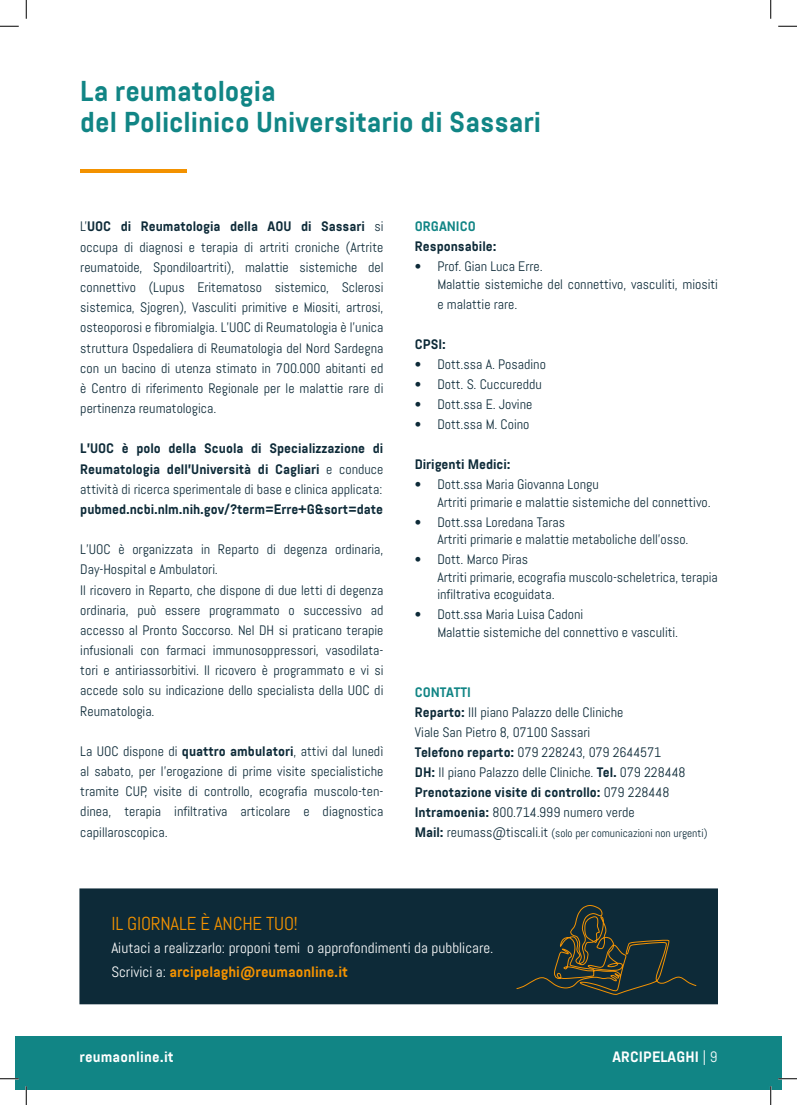
<style>
.page{position:relative;width:797px;height:1105px;background:#fff}
.page>*{position:absolute;margin:0;border:0;box-sizing:border-box;transform-origin:0 0}
.t1{font:700 28.75px/31.2px "Abel Pro";color:#118585}
.t2{font:18.75px "Abel Pro";letter-spacing:-.01em;color:#f39200}
.t3{font:15px/23.8px "Abel Pro";color:#fff}
.t4{font:700 15px "Abel Pro";letter-spacing:.01em;color:#fff}
.t5{font:13.75px/20.1px "Abel Pro";color:#0d2a38}
.t6{font:700 13.75px/20.1px "Abel Pro";color:#0d2a38;text-align:justify}
.t7{font:700 13.75px "Abel Pro";color:#118585}
.t8{font:11.25px "Abel Pro";color:#0d2a38}
.s1{font-weight:700}
.s2{font-weight:400}
.s3{font-weight:700;color:#118585}
.s4{font-weight:700;font-size:13.75px}
.s5{font-size:13.75px}
.s6{font-weight:700;color:#f39200}
</style>
<div class="page">
<div style="left:26px;top:1036px;width:755px;height:53px;background:#118585"></div>
<div style="left:16px;top:1036px;width:10px;height:53px;background:#118585"></div>
<hr style="left:80px;top:169px;width:107px;height:4px;background:#f39200">
<div style="left:79px;top:888px;width:639px;height:116px;background:#0d2a38"></div>
<svg style="left:516px;top:905px;width:181px;height:90px"></svg>
<svg style="left:0;top:25px;width:19px;height:2px"></svg>
<svg style="left:778px;top:25px;width:19px;height:2px"></svg>
<svg style="left:0;top:1078px;width:19px;height:1px"></svg>
<svg style="left:778px;top:1078px;width:19px;height:1px"></svg>
<svg style="left:25px;top:0;width:2px;height:19px"></svg>
<svg style="left:25px;top:1086px;width:2px;height:19px"></svg>
<svg style="left:770px;top:0;width:1px;height:19px"></svg>
<svg style="left:770px;top:1086px;width:1px;height:19px"></svg>
<h1 class="t1" style="left:80px;top:76px;width:462px">La reumatologia<br>del Policlinico Universitario di Sassari</h1>
<p class="t5" style="left:80px;top:217px;width:304px;text-align:justify">L'<span class="s1">UOC di Reumatologia della AOU di Sassari</span> si occupa di diagnosi e terapia di artriti croniche (Artrite reumatoide, Spondiloartriti), malattie sistemiche del connettivo (Lupus Eritematoso sistemico, Sclerosi sistemica, Sjogren), Vasculiti primitive e Miositi, artrosi, osteoporosi e fibromialgia. L’UOC di Reumatologia è l’unica struttura Ospedaliera di Reumatologia del Nord Sardegna con un bacino di utenza stimato in 700.000 abitanti ed è Centro di riferimento Regionale per le malattie rare di pertinenza reumatologica.</p>
<p class="t6" style="left:80px;top:439px;width:304px">L’UOC è polo della Scuola di Specializzazione di Reumatologia dell’Università di Cagliari <span class="s2">e conduce attività di ricerca sperimentale di base e clinica applicata:</span></p>
<p class="t6" style="left:80px;top:499px;width:304px">pubmed.ncbi.nlm.nih.gov/?term=Erre+G&amp;sort=date</p>
<p class="t5" style="left:80px;top:539px;width:304px">L’UOC è organizzata in Reparto di degenza ordinaria, Day-Hospital e Ambulatori.<br>Il ricovero in Reparto, che dispone di due letti di degenza ordinaria, può essere programmato o successivo ad accesso al Pronto Soccorso. Nel DH si praticano terapie infusionali con farmaci immunosoppressori, vasodilata&shy;tori e antiriassorbitivi. Il ricovero è programmato e vi si accede solo su indicazione dello specialista della UOC di Reumatologia.</p>
<p class="t5" style="left:80px;top:741px;width:304px;text-align:justify">La UOC dispone di <span class="s1">quattro ambulatori</span>, attivi dal lunedì al sabato, per l’erogazione di prime visite specialistiche tramite CUP, visite di controllo, ecografia muscolo-ten&shy;dinea, terapia infiltrativa articolare e diagnostica capillaroscopica.</p>
<p class="t7" style="left:415px;top:217px;width:62px">ORGANICO</p>
<p class="t6" style="left:415px;top:237px;width:83px">Responsabile:</p>
<p class="t5" style="left:437px;top:258px;width:282px;line-height:17.5px;text-indent:-22px">• Prof. Gian Luca Erre.<br>Malattie sistemiche del connettivo, vasculiti, miositi</p>
<p class="t5" style="left:437px;top:294px;width:81px">e malattie rare.</p>
<p class="t6" style="left:415px;top:334px;width:33px">CPSI:</p>
<p class="t5" style="left:415px;top:354px;width:133px">• Dott.ssa A. Posadino</p>
<p class="t5" style="left:415px;top:374px;width:129px">• Dott. S. Cuccureddu</p>
<p class="t5" style="left:415px;top:394px;width:119px">• Dott.ssa E. Jovine</p>
<p class="t5" style="left:415px;top:414px;width:116px">• Dott.ssa M. Coino</p>
<p class="t6" style="left:415px;top:454px;width:97px">Dirigenti Medici:</p>
<p class="t5" style="left:437px;top:476px;width:275px;line-height:17.5px;text-indent:-22px">• Dott.ssa Maria Giovanna Longu<br>Artriti primarie e malattie sistemiche del connettivo.</p>
<p class="t5" style="left:437px;top:513px;width:253px;line-height:17.5px;text-indent:-22px">• Dott.ssa Loredana Taras<br>Artriti primarie e malattie metaboliche dell’osso.</p>
<p class="t5" style="left:437px;top:551px;width:282px;line-height:17.5px;text-indent:-22px">• Dott. Marco Piras<br>Artriti primarie, ecografia muscolo-scheletrica, terapia infiltrativa ecoguidata.</p>
<p class="t5" style="left:437px;top:606px;width:242px;line-height:17.5px;text-indent:-22px">• Dott.ssa Maria Luisa Cadoni<br>Malattie sistemiche del connettivo e vasculiti.</p>
<p class="t5" style="left:415px;top:682px;width:272px"><span class="s3">CONTATTI<br></span><span class="s1">Reparto:</span> III piano Palazzo delle Cliniche<br>Viale San Pietro 8, 07100 Sassari<br><span class="s1">Telefono reparto:</span> 079 228243, 079 2644571<br><span class="s1">DH:</span> II piano Palazzo delle Cliniche. <span class="s1">Tel.</span> 079 228448<br><span class="s1">Prenotazione visite di controllo:</span> 079 228448<br><span class="s1">Intramoenia:</span> 800.714.999 numero verde</p>
<p class="t8" style="left:415px;top:825px;width:294px"><span class="s4">Mail:</span> <span class="s5">reumass@tiscali.it</span> (solo per comunicazioni non urgenti)</p>
<h2 class="t2" style="left:111px;top:911px;width:188px">IL GIORNALE È ANCHE TUO!</h2>
<p class="t3" style="left:111px;top:936px;width:383px">Aiutaci a realizzarlo: proponi temi o approfondimenti da pubblicare.<br>Scrivici a: <span class="s6">arcipelaghi@reumaonline.it</span></p>
<p class="t4" style="left:79px;top:1046px;width:96px">reumaonline.it</p>
<p class="t4" style="left:612px;top:1046px;width:107px">ARCIPELAGHI <span class="s2">| 9</span></p>
</div>
